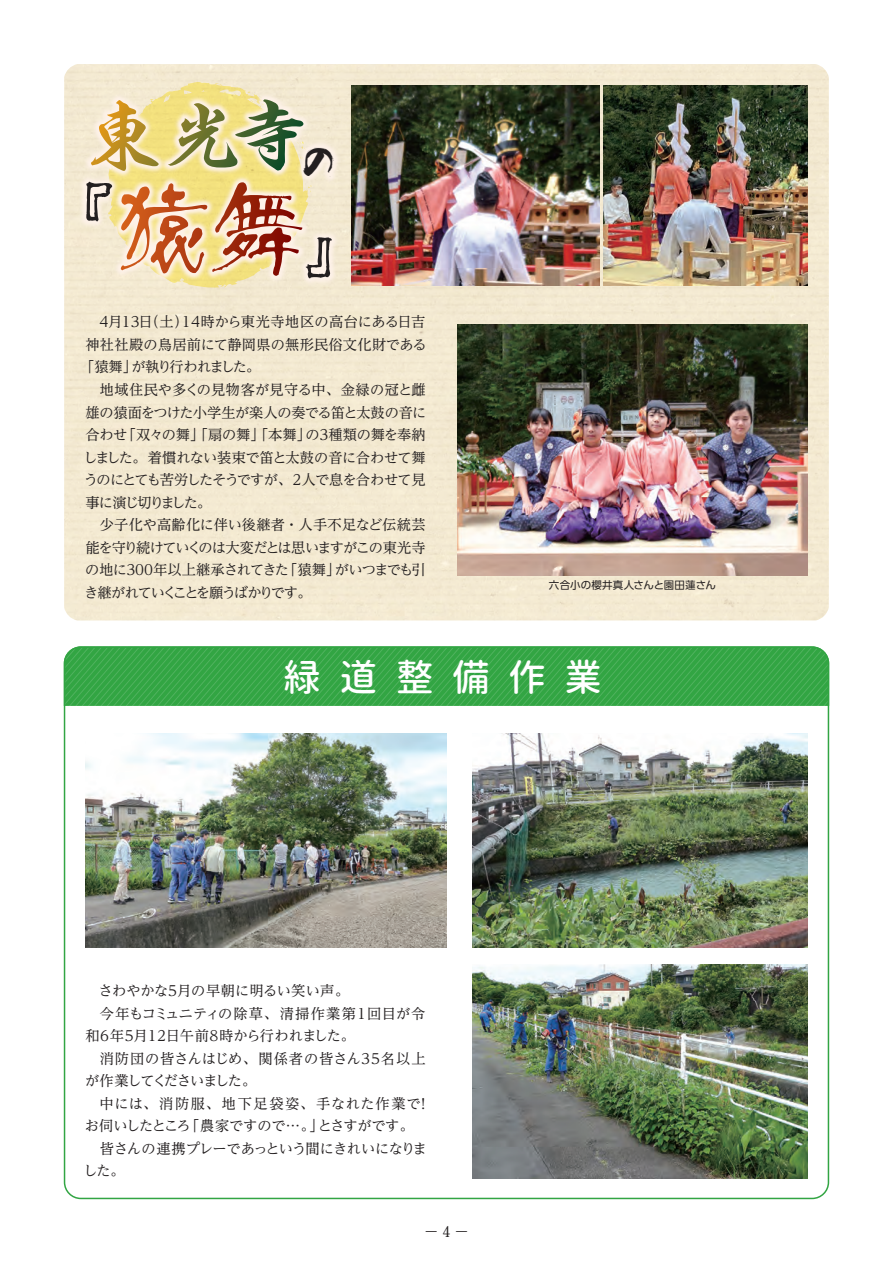
<style>
.page{position:relative;width:893px;height:1263px;background:#fff}
.page>*{position:absolute;margin:0;border:0;box-sizing:border-box;transform-origin:0 0}
.t1{font:68.85px "Kyo Madoka";color:#231f20}
.t2{font:45.75px "Shunpu";color:#231f20}
.t3{font:500 37.5px "irohamaru";letter-spacing:.495em;color:#fff}
.t4{font:700 15px "Futo Min A101 Pro";color:#231f20}
.t5{font:14.25px "UD Reimin Pr 6 N";letter-spacing:-.035em;color:#231f20}
.t6{font:14.25px "UD Reimin Pr 6 N";letter-spacing:.005em;color:#231f20}
.t7{font:14.25px "UD Reimin Pr 6 N";letter-spacing:.02em;color:#231f20}
.t8{font:14.25px "UD Reimin Pr 6 N";letter-spacing:-.015em;color:#231f20}
.t9{font:14.25px "UD Reimin Pr 6 N";letter-spacing:-.08em;color:#231f20}
.t10{font:14.25px "UD Reimin Pr 6 N";letter-spacing:-.07em;color:#231f20}
.t11{font:14.25px "UD Reimin Pr 6 N";letter-spacing:-.085em;color:#231f20}
.t12{font:14.25px "UD Reimin Pr 6 N";letter-spacing:.015em;color:#231f20}
.t13{font:14.25px "UD Reimin Pr 6 N";letter-spacing:.085em;color:#231f20}
.t14{font:14.25px "UD Reimin Pr 6 N";letter-spacing:-.145em;color:#231f20}
.t15{font:14.25px "UD Reimin Pr 6 N";letter-spacing:-.095em;color:#231f20}
.t16{font:14.25px "UD Reimin Pr 6 N";letter-spacing:-.01em;color:#231f20}
.t17{font:14.25px "UD Reimin Pr 6 N";letter-spacing:-.11em;color:#231f20}
.t18{font:14.25px "UD Reimin Pr 6 N";letter-spacing:-.075em;color:#231f20}
.t19{font:14.25px "UD Reimin Pr 6 N";letter-spacing:-.135em;color:#231f20}
.t20{font:10.5px "UD Shin Go Pro";letter-spacing:.01em;color:#231f20}
</style>
<div class="page">
<div style="left:64px;top:64px;width:765px;height:556px;background:#f3e9d2"></div>
<img style="left:64px;top:64px;width:335px;height:274px">
<svg style="left:91px;top:82px;width:221px;height:206px;background:#dfc696"></svg>
<svg style="left:64px;top:646px;width:765px;height:553px"></svg>
<img style="left:85px;top:733px;width:361px;height:214px">
<img style="left:472px;top:733px;width:336px;height:214px">
<img style="left:472px;top:964px;width:336px;height:214px">
<img style="left:604px;top:85px;width:204px;height:200px">
<img style="left:351px;top:85px;width:249px;height:200px">
<img style="left:457px;top:324px;width:351px;height:252px">
<h1 class="t1" style="left:49px;top:180px;width:70px">『</h1>
<h2 class="t2" style="left:297px;top:139px;width:46px">の</h2>
<h1 class="t1" style="left:301px;top:212px;width:70px">』</h1>
<p class="t5" style="left:97px;top:310px;width:330px">４月13日（土）１４時から東光寺地区の高台にある日吉</p>
<p class="t6" style="left:85px;top:333px;width:343px">神社社殿の鳥居前にて静岡県の無形民俗文化財である</p>
<p class="t17" style="left:80px;top:355px;width:182px">「猿舞」が執り行われました。</p>
<p class="t12" style="left:100px;top:378px;width:327px">地域住民や多くの見物客が見守る中、金緑の冠と雌</p>
<p class="t5" style="left:85px;top:400px;width:342px">雄の猿面をつけた小学生が楽人の奏でる笛と太鼓の音に</p>
<p class="t8" style="left:85px;top:423px;width:342px">合わせ「双々の舞」「扇の舞」「本舞」の３種類の舞を奉納</p>
<p class="t5" style="left:83px;top:445px;width:344px">しました。着慣れない装束で笛と太鼓の音に合わせて舞</p>
<p class="t10" style="left:84px;top:468px;width:343px">うのにとても苦労したそうですが、２人で息を合わせて見</p>
<p class="t19" style="left:85px;top:490px;width:127px">事に演じ切りました。</p>
<p class="t7" style="left:100px;top:513px;width:327px">少子化や高齢化に伴い後継者・人手不足など伝統芸</p>
<p class="t11" style="left:85px;top:535px;width:342px">能を守り続けていくのは大変だとは思いますがこの東光寺</p>
<p class="t9" style="left:85px;top:558px;width:342px">の地に３００年以上継承されてきた「猿舞」がいつまでも引</p>
<p class="t15" style="left:84px;top:580px;width:229px">き継がれていくことを願うばかりです。</p>
<p class="t20" style="left:549px;top:577px;width:169px">六合小の櫻井真人さんと園田蓮さん</p>
<h3 class="t3" style="left:284px;top:650px;width:320px">緑道整備作業</h3>
<p class="t16" style="left:99px;top:979px;width:252px">さわやかな５月の早朝に明るい笑い声。</p>
<p class="t6" style="left:100px;top:1001px;width:327px">今年もコミュニティの除草、清掃作業第１回目が令</p>
<p class="t14" style="left:85px;top:1024px;width:271px">和６年５月１２日午前８時から行われました。</p>
<p class="t7" style="left:100px;top:1046px;width:327px">消防団の皆さんはじめ、関係者の皆さん３５名以上</p>
<p class="t18" style="left:85px;top:1069px;width:173px">が作業してくださいました。</p>
<p class="t13" style="left:100px;top:1091px;width:332px">中には、消防服、地下足袋姿、手なれた作業で！</p>
<p class="t5" style="left:85px;top:1114px;width:331px">お伺いしたところ「農家ですので…。」とさすがです。</p>
<p class="t5" style="left:100px;top:1136px;width:329px">皆さんの連携プレーであっという間にきれいになりま</p>
<p class="t5" style="left:83px;top:1159px;width:43px">した。</p>
<p class="t4" style="left:424px;top:1219px;width:47px">−4−</p>
</div>
